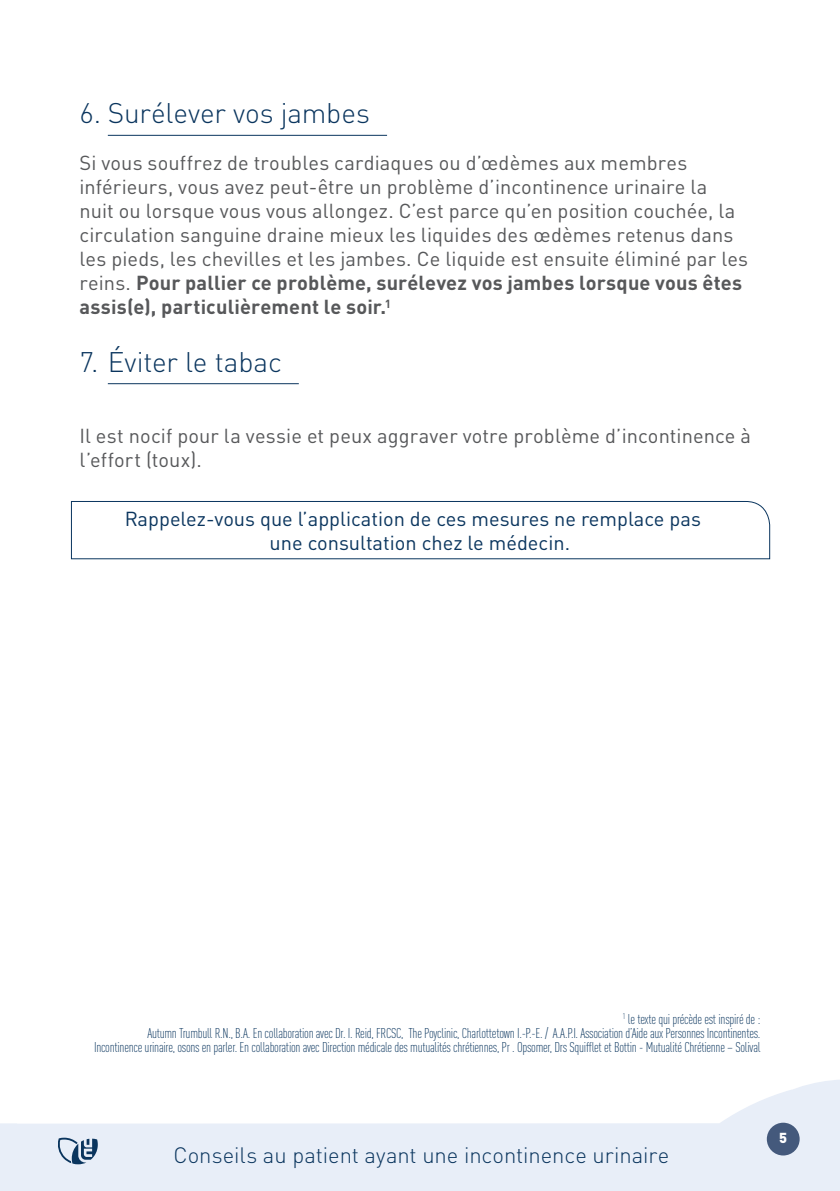
<style>
.page{position:relative;width:840px;height:1191px;background:#fff}
.page>*{position:absolute;margin:0;border:0;box-sizing:border-box;transform-origin:0 0}
.t1{font:300 28px "DINOT";letter-spacing:-.005em;color:#0a355e}
.t2{font:300 22px "DINOT";letter-spacing:-.005em;color:#0a355e}
.Corps_de_texte{font:20px/24px "DINOT";letter-spacing:.005em;color:#57585a}
.Bloc_texte_-_Infos{font:20px/24px "DINOT";color:#0a355e}
.t3{font:900 14.4px "DINOT";color:#fff}
.Source{font:300 condensed 14px "DINOT";letter-spacing:-.02em;color:#0a355e}
.s1{font-weight:700}
</style>
<div class="page">
<svg style="left:0;top:1080px;width:839px;height:111px;fill:#e8eef8"></svg>
<div style="left:766px;top:1122px;width:33px;height:33px;background:#44597c;border-radius:50%"></div>
<svg style="left:57px;top:1137px;width:41px;height:27px"></svg>
<svg style="left:70px;top:501px;width:700px;height:59px"></svg>
<hr style="left:108px;top:135px;width:279px;height:1px;background:#0a355e">
<hr style="left:108px;top:383px;width:190px;height:1px;background:#0a355e">
<p class="t1" style="left:79px;top:96px;width:292px">6. Surélever vos jambes</p>
<p class="Corps_de_texte" style="left:79px;top:151px;width:670px">Si vous souffrez de troubles cardiaques ou d’œdèmes aux membres inférieurs, vous avez peut-être un problème d’incontinence urinaire la<br>nuit ou lorsque vous vous allongez. C’est parce qu’en position couchée, la circulation sanguine draine mieux les liquides des œdèmes retenus dans les pieds, les chevilles et les jambes. Ce liquide est ensuite éliminé par les reins. <span class="s1">Pour pallier ce problème, surélevez vos jambes lorsque vous êtes assis(e), particulièrement le soir.</span><sup>1</sup></p>
<p class="t1" style="left:80px;top:344px;width:204px">7. Éviter le tabac</p>
<p class="Corps_de_texte" style="left:79px;top:423px;width:672px">Il est nocif pour la vessie et peux aggraver votre problème d’incontinence à l’effort (toux).</p>
<p class="Bloc_texte_-_Infos" style="left:269px;top:506px;width:432px;text-indent:-145px">Rappelez-vous que l’application de ces mesures ne remplace pas une consultation chez le médecin.</p>
<p class="Source" style="left:622px;top:1011px;width:139px"><sup>1</sup> le texte qui précède est inspiré de :</p>
<p class="Source" style="left:147px;top:1025px;width:614px">Autumn Trumbull R.N., B.A. En collaboration avec Dr. I. Reid, FRCSC, The Poyclinic, Charlottetown I.-P.-E. / A.A.P.I. Association d’Aide aux Personnes Incontinentes.</p>
<p class="Source" style="left:94px;top:1039px;width:667px">Incontinence urinaire, osons en parler. En collaboration avec Direction médicale des mutualités chrétiennes, Pr . Opsomer, Drs Squifflet et Bottin - Mutualité Chrétienne – Solival</p>
<p class="t2" style="left:173px;top:1141px;width:497px">Conseils au patient ayant une incontinence urinaire</p>
<p class="t3" style="left:778px;top:1128px;width:9px">5</p>
</div>
